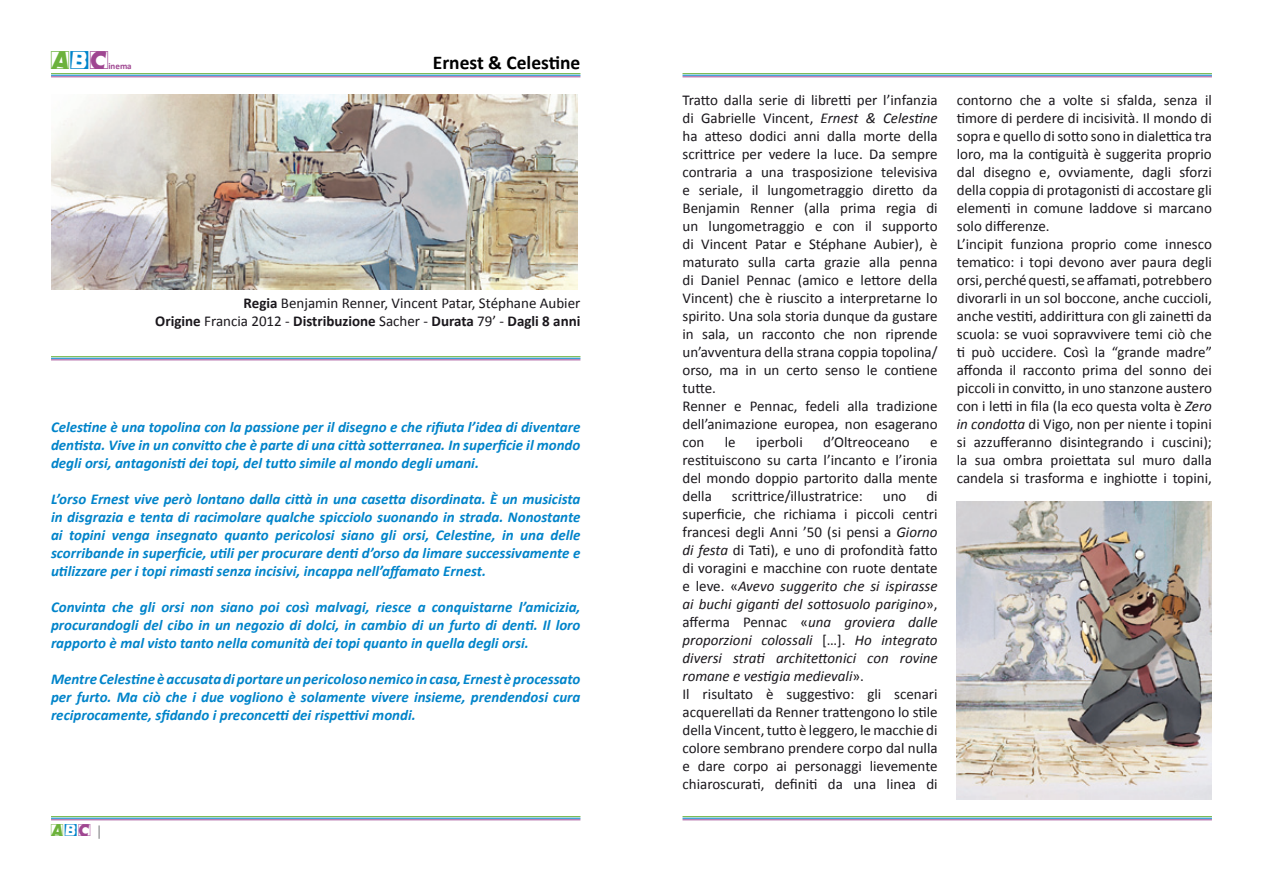
<style>
.page{position:relative;width:1263px;height:893px;background:#fff}
.page>*{position:absolute;margin:0;border:0;box-sizing:border-box;transform-origin:0 0}
.t1{font:22.5px "Comet Positive";color:#6cb23b}
.t2{font:700 19.5px "Calibri";color:#000}
.t3{font:15px/18px "Calibri";color:#1a171c}
.t4{font:italic 700 15px/18px "Calibri";color:#0084ca;text-align:justify}
.t5{font:15px "Comet Positive";color:#6cb23b}
.t6{font:700 9px "Calibri";color:#9f4691}
.s1{font-family:"Comet Negative";color:#0084ca}
.s2{color:#9f4691}
.s3{font-weight:700}
.s4{font-family:"Calibri";color:#87888a}
.s5{font-style:italic}
</style>
<div class="page">
<hr style="left:51px;top:73px;width:529px;height:1px;background:#6cb23b">
<hr style="left:51px;top:75px;width:529px;height:1px;background:#0084ca">
<hr style="left:51px;top:77px;width:529px;height:1px;background:#9f4691">
<hr style="left:51px;top:356px;width:529px;height:1px;background:#6cb23b">
<hr style="left:51px;top:358px;width:529px;height:1px;background:#0084ca">
<hr style="left:51px;top:360px;width:529px;height:1px;background:#9f4691">
<hr style="left:51px;top:816px;width:529px;height:1px;background:#6cb23b">
<hr style="left:51px;top:818px;width:529px;height:1px;background:#0084ca">
<hr style="left:51px;top:819px;width:529px;height:1px;background:#9f4691">
<hr style="left:682px;top:816px;width:530px;height:1px;background:#6cb23b">
<hr style="left:682px;top:818px;width:530px;height:1px;background:#0084ca">
<hr style="left:682px;top:819px;width:530px;height:1px;background:#9f4691">
<hr style="left:682px;top:73px;width:530px;height:1px;background:#6cb23b">
<hr style="left:682px;top:75px;width:530px;height:1px;background:#0084ca">
<hr style="left:682px;top:77px;width:530px;height:1px;background:#9f4691">
<img style="left:957px;top:502px;width:255px;height:298px">
<img style="left:51px;top:94px;width:526px;height:195px">
<h1 class="t1" style="left:51px;top:51px;width:61px">A<span class="s1">b</span><span class="s2">C</span></h1>
<p class="t6" style="left:108px;top:60px;width:25px">inema</p>
<h2 class="t2" style="left:433px;top:50px;width:149px">Ernest &amp; Celestine</h2>
<p class="t3" style="left:155px;top:294px;width:427px;text-align:right"><span class="s3">Regia</span> Benjamin Renner, Vincent Patar, Stéphane Aubier<br><span class="s3">Origine</span> Francia 2012 - <span class="s3">Distribuzione</span> Sacher - <span class="s3">Durata</span> 79’ - <span class="s3">Dagli 8 anni</span></p>
<p class="t4" style="left:51px;top:418px;width:531px">Celestine è una topolina con la passione per il disegno e che rifiuta l’idea di diventare dentista. Vive in un convitto che è parte di una città sotterranea. In superficie il mondo degli orsi, antagonisti dei topi, del tutto simile al mondo degli umani.</p>
<p class="t4" style="left:51px;top:490px;width:531px">L’orso Ernest vive però lontano dalla città in una casetta disordinata. È un musicista in disgrazia e tenta di racimolare qualche spicciolo suonando in strada. Nonostante ai topini venga insegnato quanto pericolosi siano gli orsi, Celestine, in una delle scorribande in superficie, utili per procurare denti d’orso da limare successivamente e utilizzare per i topi rimasti senza incisivi, incappa nell’affamato Ernest.</p>
<p class="t4" style="left:51px;top:598px;width:531px">Convinta che gli orsi non siano poi così malvagi, riesce a conquistarne l’amicizia, procurandogli del cibo in un negozio di dolci, in cambio di un furto di denti. Il loro rapporto è mal visto tanto nella comunità dei topi quanto in quella degli orsi.</p>
<p class="t4" style="left:51px;top:670px;width:531px">Mentre Celestine è accusata di portare un pericoloso nemico in casa, Ernest è processato per furto. Ma ciò che i due vogliono è solamente vivere insieme, prendendosi cura reciprocamente, sfidando i preconcetti dei rispettivi mondi.</p>
<p class="t5" style="left:51px;top:824px;width:53px">A<span class="s1">b</span><span class="s2">C</span> <span class="s4">|</span></p>
<p class="t3" style="left:682px;top:91px;width:257px">Tratto dalla serie di libretti per l’infanzia di Gabrielle Vincent, <span class="s5">Ernest &amp; Celestine </span>ha atteso dodici anni dalla morte della scrittrice per vedere la luce. Da sempre contraria a una trasposizione televisiva e seriale, il lungometraggio diretto da Benjamin Renner (alla prima regia di un lungometraggio e con il supporto di Vincent Patar e Stéphane Aubier), è maturato sulla carta grazie alla penna di Daniel Pennac (amico e lettore della Vincent) che è riuscito a interpretarne lo spirito. Una sola storia dunque da gustare in sala, un racconto che non riprende un’avventura della strana coppia topolina/ orso, ma in un certo senso le contiene tutte.<br>Renner e Pennac, fedeli alla tradizione dell’animazione europea, non esagerano con</p>
<p class="t3" style="left:725px;top:433px;width:12px">le</p>
<p class="t3" style="left:756px;top:433px;width:48px">iperboli</p>
<p class="t3" style="left:823px;top:433px;width:88px">d’Oltreoceano</p>
<p class="t3" style="left:682px;top:433px;width:257px;text-align:justify;text-indent:248px">e restituiscono su carta l’incanto e l’ironia del mondo doppio partorito dalla mente della</p>
<p class="t3" style="left:732px;top:487px;width:133px">scrittrice/illustratrice:</p>
<p class="t3" style="left:883px;top:487px;width:25px">uno</p>
<p class="t3" style="left:682px;top:487px;width:257px;text-indent:244px">di superficie, che richiama i piccoli centri francesi degli Anni ’50 (si pensi a <span class="s5">Giorno di festa</span> di Tati), e uno di profondità fatto di voragini e macchine con ruote dentate e leve. «<span class="s5">Avevo suggerito che si ispirasse ai buchi giganti del sottosuolo parigino</span>», afferma Pennac «<span class="s5">una groviera dalle proporzioni colossali</span> […]. <span class="s5">Ho integrato diversi strati architettonici con rovine romane e vestigia medievali</span>».<br>Il risultato è suggestivo: gli scenari acquerellati da Renner trattengono lo stile della Vincent, tutto è leggero, le macchie di colore sembrano prendere corpo dal nulla e dare corpo ai personaggi lievemente chiaroscurati, definiti da una linea di</p>
<p class="t3" style="left:957px;top:91px;width:257px">contorno che a volte si sfalda, senza il timore di perdere di incisività. Il mondo di sopra e quello di sotto sono in dialettica tra loro, ma la contiguità è suggerita proprio dal disegno e, ovviamente, dagli sforzi della coppia di protagonisti di accostare gli elementi in comune laddove si marcano solo differenze.<br>L’incipit funziona proprio come innesco tematico: i topi devono aver paura degli orsi, perché questi, se affamati, potrebbero divorarli in un sol boccone, anche cuccioli, anche vestiti, addirittura con gli zainetti da scuola: se vuoi sopravvivere temi ciò che ti può uccidere. Così la “grande madre” affonda il racconto prima del sonno dei piccoli in convitto, in uno stanzone austero con i letti in fila (la eco questa volta è <span class="s5">Zero in condotta</span> di Vigo, non per niente i topini si azzufferanno disintegrando i cuscini); la sua ombra proiettata sul muro dalla candela si trasforma e inghiotte i topini,</p>
</div>
